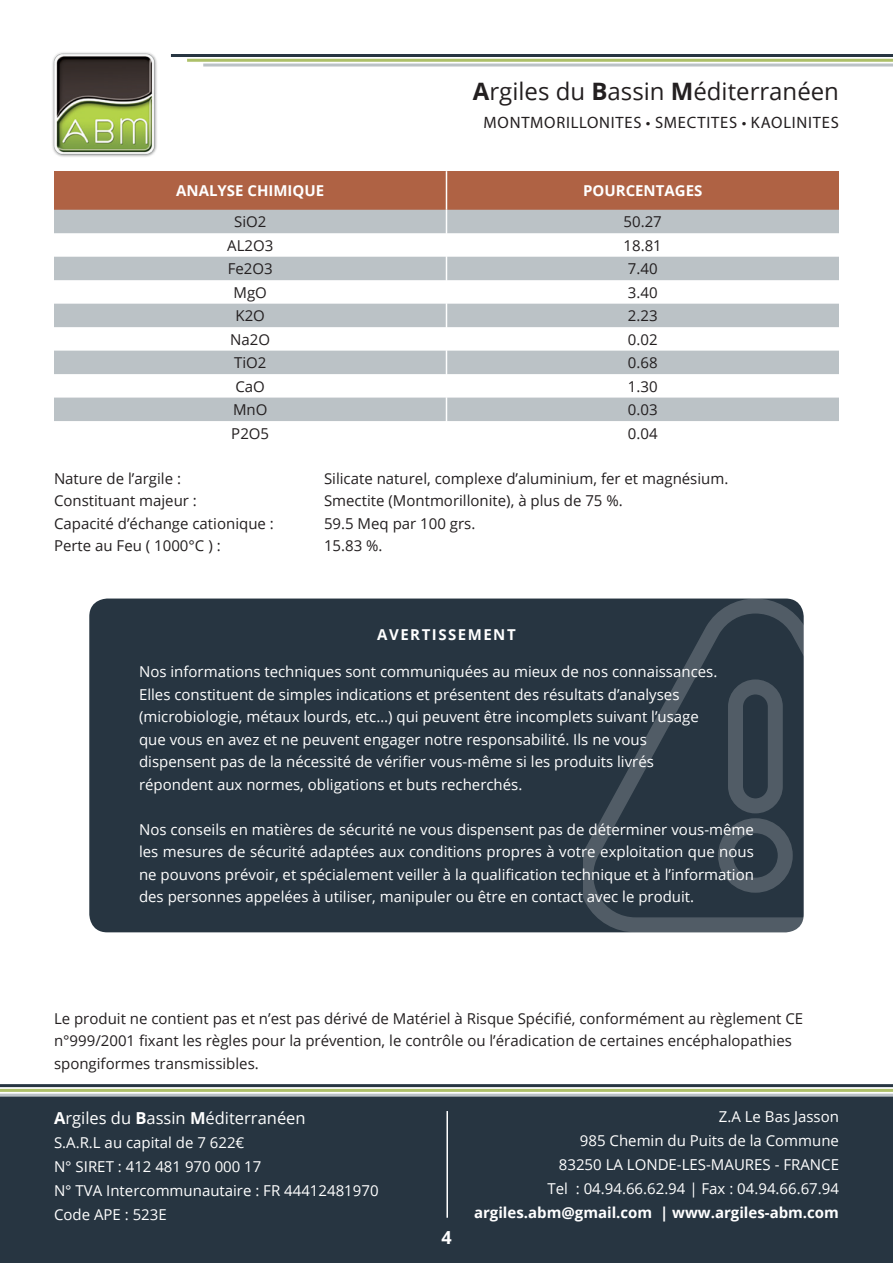
<style>
.page{position:relative;width:893px;height:1263px;background:#fff}
.page>*{position:absolute;margin:0;border:0;box-sizing:border-box;transform-origin:0 0}
.t1{font:24px "Open Sans";color:#231f20}
.t2{font:700 18px "Open Sans";color:#fff}
.t3{font:16.5px "Myriad Pro";letter-spacing:.045em;color:#231f20}
.t4{font:16.5px "Open Sans";color:#fff}
.t5{font:15px/22.5px "Open Sans";color:#fff}
.t6{font:15px/22.5px "Open Sans";color:#231f20}
.t7{font:700 15px "Open Sans";color:#fff}
.t8{font:700 15px "Open Sans";letter-spacing:.1em;color:#fff}
.s1{font-weight:700}
</style>
<div class="page">
<div style="left:0;top:1094px;width:893px;height:169px;background:#273541"></div>
<hr style="left:0;top:1084px;width:893px;height:3px;background:#273541">
<hr style="left:0;top:1089px;width:893px;height:3px;background:#adc069">
<hr style="left:0;top:1094px;width:893px;height:3px;background:#bbc2c6">
<hr style="left:446px;top:1111px;width:2px;height:107px;background:#fff">
<img style="left:52px;top:52px;width:105px;height:105px">
<hr style="left:171px;top:54px;width:722px;height:3px;background:#273541">
<hr style="left:187px;top:59px;width:706px;height:3px;background:#adc069">
<hr style="left:203px;top:64px;width:690px;height:3px;background:#bbc2c6">
<div style="left:89px;top:598px;width:715px;height:334px;background:#273541;border-radius:18px"></div>
<div style="left:54px;top:171px;width:392px;height:39px;background:#af6244"></div>
<div style="left:446px;top:171px;width:393px;height:39px;background:#af6244"></div>
<svg style="left:54px;top:210px;width:785px;height:211px;fill:#bbc2c6"></svg>
<svg style="left:446px;top:210px;width:1px;height:211px"></svg>
<hr style="left:446px;top:171px;width:1px;height:39px;background:#fff">
<svg style="left:583px;top:598px;width:221px;height:335px"></svg>
<h1 class="t1" style="left:473px;top:75px;width:368px"><span class="s1">A</span>rgiles du <span class="s1">B</span>assin <span class="s1">M</span>éditerranéen</h1>
<p class="t3" style="left:484px;top:113px;width:357px">MONTMORILLONITES • SMECTITES • KAOLINITES</p>
<p class="t7" style="left:176px;top:180px;width:150px">ANALYSE CHIMIQUE</p>
<p class="t7" style="left:583px;top:180px;width:121px">POURCENTAGES</p>
<p class="t6" style="left:234px;top:210px;width:34px">SiO2</p>
<p class="t6" style="left:624px;top:210px;width:40px">50.27</p>
<p class="t6" style="left:227px;top:234px;width:48px">AL2O3</p>
<p class="t6" style="left:624px;top:234px;width:40px">18.81</p>
<p class="t6" style="left:228px;top:257px;width:46px">Fe2O3</p>
<p class="t6" style="left:628px;top:257px;width:31px">7.40</p>
<p class="t6" style="left:234px;top:281px;width:35px">MgO</p>
<p class="t6" style="left:628px;top:281px;width:31px">3.40</p>
<p class="t6" style="left:236px;top:304px;width:31px">K2O</p>
<p class="t6" style="left:628px;top:304px;width:31px">2.23</p>
<p class="t6" style="left:230px;top:328px;width:41px">Na2O</p>
<p class="t6" style="left:628px;top:328px;width:31px">0.02</p>
<p class="t6" style="left:234px;top:351px;width:34px">TiO2</p>
<p class="t6" style="left:628px;top:351px;width:31px">0.68</p>
<p class="t6" style="left:235px;top:374px;width:31px">CaO</p>
<p class="t6" style="left:628px;top:374px;width:31px">1.30</p>
<p class="t6" style="left:233px;top:398px;width:36px">MnO</p>
<p class="t6" style="left:628px;top:398px;width:31px">0.03</p>
<p class="t6" style="left:231px;top:421px;width:39px">P2O5</p>
<p class="t6" style="left:628px;top:421px;width:31px">0.04</p>
<p class="t6" style="left:54px;top:466px;width:129px">Nature de l’argile :</p>
<p class="t6" style="left:324px;top:466px;width:406px">Silicate naturel, complexe d’aluminium, fer et magnésium.</p>
<p class="t6" style="left:54px;top:489px;width:144px">Constituant majeur :</p>
<p class="t6" style="left:324px;top:489px;width:300px">Smectite (Montmorillonite), à plus de 75 %.</p>
<p class="t6" style="left:54px;top:511px;width:221px">Capacité d’échange cationique :</p>
<p class="t6" style="left:324px;top:511px;width:153px">59.5 Meq par 100 grs.</p>
<p class="t6" style="left:54px;top:534px;width:168px">Perte au Feu ( 1000°C ) :</p>
<p class="t6" style="left:324px;top:534px;width:60px">15.83 %.</p>
<p class="t8" style="left:377px;top:624px;width:140px">AVERTISSEMENT</p>
<p class="t5" style="left:139px;top:660px;width:580px">Nos informations techniques sont communiquées au mieux de nos connaissances.<br>Elles constituent de simples indications et présentent des résultats d’analyses (microbiologie, métaux lourds, etc…) qui peuvent être incomplets suivant l’usage que vous en avez et ne peuvent engager notre responsabilité. Ils ne vous dispensent pas de la nécessité de vérifier vous-même si les produits livrés répondent aux normes, obligations et buts recherchés.</p>
<p class="t5" style="left:139px;top:818px;width:616px;text-align:justify">Nos conseils en matières de sécurité ne vous dispensent pas de déterminer vous-même les mesures de sécurité adaptées aux conditions propres à votre exploitation que nous ne pouvons prévoir, et spécialement veiller à la qualification technique et à l’information des personnes appelées à utiliser, manipuler ou être en contact avec le produit.</p>
<p class="t6" style="left:54px;top:1006px;width:751px">Le produit ne contient pas et n’est pas dérivé de Matériel à Risque Spécifié, conformément au règlement CE n°999/2001 fixant les règles pour la prévention, le contrôle ou l’éradication de certaines encéphalopathies spongiformes transmissibles.</p>
<p class="t4" style="left:54px;top:1106px;width:253px"><span class="s1">A</span>rgiles du <span class="s1">B</span>assin <span class="s1">M</span>éditerranéen</p>
<p class="t5" style="left:54px;top:1130px;width:326px;line-height:24px">S.A.R.L au capital de 7 622€<br>N° SIRET : 412 481 970 000 17<br>N° TVA Intercommunautaire : FR 44412481970<br>Code APE : 523E</p>
<p class="t2" style="left:441px;top:1225px;width:12px">4</p>
<p class="t5" style="left:547px;top:1104px;width:293px;line-height:24px;text-align:right">Z.A Le Bas Jasson<br>985 Chemin du Puits de la Commune<br>83250 LA LONDE-LES-MAURES - FRANCE<br>Tel : 04.94.66.62.94 | Fax : 04.94.66.67.94</p>
<p class="t7" style="left:474px;top:1202px;width:366px">argiles.abm@gmail.com | www.argiles-abm.com</p>
</div>
